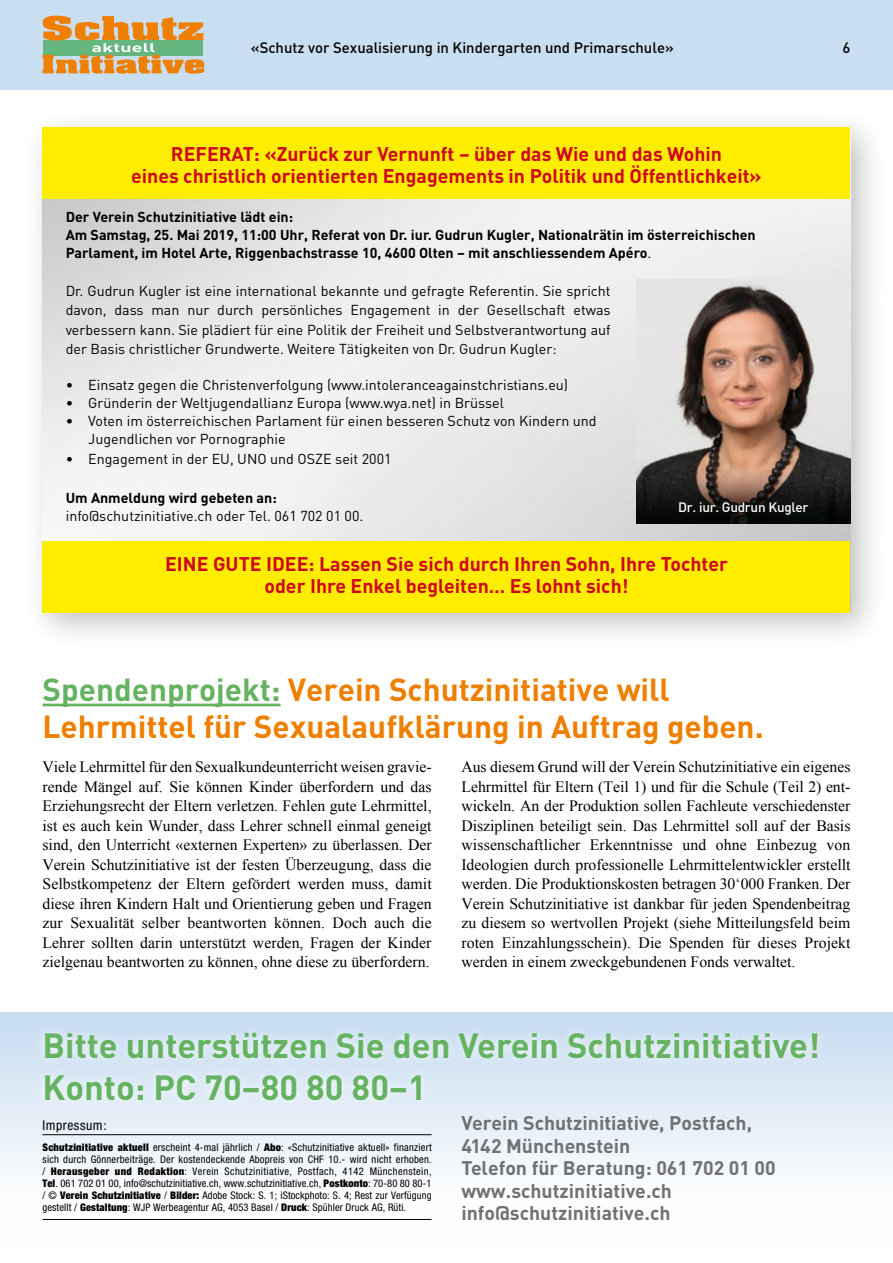
<style>
.page{position:relative;width:893px;height:1263px;background:#fff}
.page>*{position:absolute;margin:0;border:0;box-sizing:border-box;transform-origin:0 0}
.t1{font:700 34.5px/42px "DIN";color:#65b361}
.t2{font:700 31.5px/37.5px "DIN";color:#ee7f00}
.t3{font:700 19.5px/22.5px "DIN";color:#cd071e}
.t4{font:700 19.5px/22.5px "DIN";color:#707172}
.t5{font:15.75px/19.5px "Times New Roman";color:#000;text-align:justify}
.t6{font:500 15px "DIN";color:#000}
.t7{font:14.25px/19.5px "DIN";color:#000;text-align:justify}
.t8{font:700 14.25px/18px "DIN";color:#000}
.t9{font:500 13.5px "DIN";letter-spacing:-.02em;color:#fff}
.t10{font:condensed 13.5px "Helvetica Neue LT";letter-spacing:.04em;color:#000}
.t11{font:condensed 10.5px/12px "Helvetica Neue LT";letter-spacing:.01em;color:#000;text-align:justify}
.s1{font-weight:400}
.s2{color:#65b361}
.s3{font-weight:900}
</style>
<div class="page">
<div style="left:0;top:0;width:893px;height:89px;background:#c9def1"></div>
<svg style="left:43px;top:16px;width:161px;height:58px"></svg>
<div style="left:0;top:1012px;width:893px;height:239px;background:linear-gradient(to bottom,#c7ddf0,#fff)"></div>
<hr style="left:43px;top:1134px;width:389px;height:1px;background:#000">
<hr style="left:43px;top:1219px;width:389px;height:1px;background:#000">
<div style="left:36px;top:1024px;width:790px;height:85px;background:#fff;opacity:.75"></div>
<hr style="left:43px;top:704px;width:237px;height:2px;background:#65b361">
<div style="left:23px;top:108px;width:865px;height:542px;background:#000;opacity:.25"></div>
<img style="left:43px;top:199px;width:807px;height:342px">
<div style="left:43px;top:128px;width:807px;height:71px;background:#ffed00"></div>
<div style="left:43px;top:541px;width:807px;height:72px;background:#ffed00"></div>
<img style="left:636px;top:280px;width:214px;height:243px">
<p class="t6" style="left:251px;top:38px;width:424px">«Schutz vor Sexualisierung in Kindergarten und Primarschule»</p>
<p class="t6" style="left:842px;top:38px;width:9px">6</p>
<p class="t3" style="left:131px;top:142px;width:632px;text-indent:123px">: «Zurück zur Vernunft – über das Wie und das Wohin eines christlich orientierten Engagements in Politik und Öffentlichkeit»</p>
<p class="t8" style="left:66px;top:208px;width:692px">Der Verein Schutzinitiative lädt ein:<br>Am Samstag, 25. Mai 2019, 11:00 Uhr, Referat von Dr. iur. Gudrun Kugler, Nationalrätin im österreichischen<br>Parlament, im Hotel Arte, Riggenbachstrasse 10, 4600 Olten – mit anschliessendem Apéro<span class="s1">.</span></p>
<p class="t7" style="left:66px;top:281px;width:546px">Dr. Gudrun Kugler ist eine international bekannte und gefragte Referentin. Sie spricht davon, dass man nur durch persönliches Engagement in der Gesellschaft etwas verbessern kann. Sie plädiert für eine Politik der Freiheit und Selbstverantwortung auf der Basis christlicher Grundwerte. Weitere Tätigkeiten von Dr. Gudrun Kugler:</p>
<p class="t7" style="left:66px;top:375px;width:504px">• Einsatz gegen die Christenverfolgung (www.intoleranceagainstchristians.eu)</p>
<p class="t7" style="left:66px;top:393px;width:440px">• Gründerin der Weltjugendallianz Europa (www.wya.net) in Brüssel</p>
<p class="t7" style="left:88px;top:412px;width:510px;line-height:18px;text-indent:-23px">• Voten im österreichischen Parlament für einen besseren Schutz von Kindern und<br>Jugendlichen vor Pornographie</p>
<p class="t7" style="left:66px;top:449px;width:327px">• Engagement in der EU, UNO und OSZE seit 2001</p>
<p class="t8" style="left:66px;top:489px;width:213px">Um Anmeldung wird gebeten an:</p>
<p class="t7" style="left:66px;top:506px;width:299px">info@schutzinitiative.ch oder Tel. 061 702 01 00.</p>
<p class="t3" style="left:165px;top:552px;width:61px">Eine gute</p>
<p class="t3" style="left:266px;top:552px;width:11px">Idee</p>
<p class="t3" style="left:171px;top:142px;width:26px">Referat</p>
<p class="t9" style="left:678px;top:499px;width:132px">Dr. iur. Gudrun Kugler</p>
<p class="t3" style="left:264px;top:552px;width:465px;text-indent:44px">: Lassen Sie sich durch I hren Sohn, I hre Tochter oder I hre Enkel begleiten… Es lohnt sich!</p>
<h2 class="t2" style="left:43px;top:669px;width:723px"><span class="s2">Spendenprojekt:</span> Verein Schutzinitiative will<br>Lehrmittel für Sexualaufklärung in Auftrag geben.</h2>
<p class="t5" style="left:43px;top:757px;width:391px">Viele Lehrmittel für den Sexualkundeunterricht weisen gravie&shy;rende Mängel auf. Sie können Kinder überfordern und das Erziehungsrecht der Eltern verletzen. Fehlen gute Lehrmittel, ist es auch kein Wunder, dass Lehrer schnell einmal geneigt sind, den Unterricht «externen Experten» zu überlassen. Der Verein Schutzinitiative ist der festen Überzeugung, dass die Selbstkompetenz der Eltern gefördert werden muss, damit diese ihren Kindern Halt und Orientierung geben und Fragen zur Sexualität selber beantworten können. Doch auch die Lehrer sollten darin unterstützt werden, Fragen der Kinder zielgenau beantworten zu können, ohne diese zu überfordern.</p>
<p class="t5" style="left:461px;top:757px;width:391px">Aus diesem Grund will der Verein Schutzinitiative ein eigenes Lehrmittel für Eltern (Teil 1) und für die Schule (Teil 2) ent&shy;wickeln. An der Produktion sollen Fachleute verschiedenster Disziplinen beteiligt sein. Das Lehrmittel soll auf der Basis wissenschaftlicher Erkenntnisse und ohne Einbezug von Ideologien durch professionelle Lehrmittelentwickler erstellt werden. Die Produktionskosten betragen 30‘000 Franken. Der Verein Schutzinitiative ist dankbar für jeden Spendenbeitrag zu diesem so wertvollen Projekt (siehe Mitteilungsfeld beim roten Einzahlungsschein). Die Spenden für dieses Projekt werden in einem zweckgebundenen Fonds verwaltet.</p>
<h1 class="t1" style="left:43px;top:1023px;width:779px">Bitte unterstützen Sie den Verein Schutzinitiative!<br>Konto: PC 70–80 80 80–1</h1>
<p class="t4" style="left:461px;top:1111px;width:316px">Verein Schutzinitiative, Postfach,<br>4142 Münchenstein<br>Telefon für Beratung: 061 702 01 00 www.schutzinitiative.ch info@schutzinitiative.ch</p>
<p class="t10" style="left:43px;top:1117px;width:66px">Impressum:</p>
<p class="t11" style="left:43px;top:1141px;width:391px"><span class="s3">Schutzinitiative aktuell</span> erscheint 4-mal jährlich / <span class="s3">Abo</span>: «Schutzinitiative aktuell» finanziert sich durch Gönnerbeiträge. Der kostendeckende Abopreis von CHF 10.- wird nicht erhoben. / <span class="s3">Herausgeber und Redaktion</span>: Verein Schutzinitiative, Postfach, 4142 Münchenstein, <span class="s3">Tel</span>. 061 702 01 00, info@schutzinitiative.ch, www.schutzinitiative.ch, <span class="s3">Postkonto</span>: 70-80 80 80-1 / © <span class="s3">Verein Schutzinitiative</span> / <span class="s3">Bilder:</span> Adobe Stock: S. 1; iStockphoto: S. 4; Rest zur Verfügung gestellt / <span class="s3">Gestaltung</span>: WJP Werbeagentur AG, 4053 Basel / <span class="s3">Druck</span>: Spühler Druck AG, Rüti.</p>
</div>
